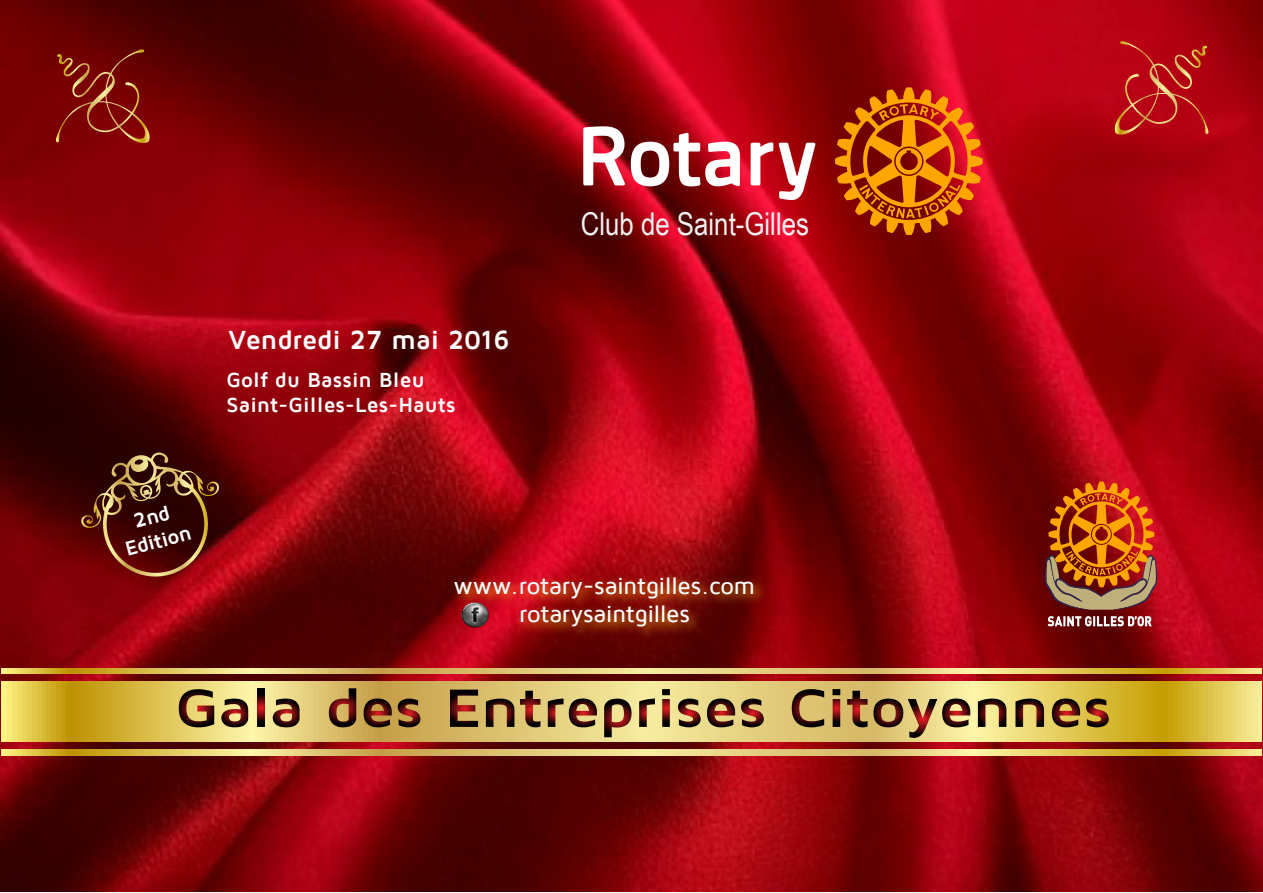
<style>
.page{position:relative;width:1263px;height:893px;background:#fff}
.page>*{position:absolute;margin:0;border:0;box-sizing:border-box;transform-origin:0 0}
.t1{font:31.5px "Arial Narrow";color:#f1f1f2}
.t2{font:700 27px "Maven Pro";letter-spacing:-.005em;color:#fff}
.t3{font:500 24px/28.8px "Maven Pro";letter-spacing:-.015em;color:#fff;text-align:center}
.t4{font:700 21px/25.2px "Maven Pro";letter-spacing:.01em;color:#fff}
.t5{font:700 20.85px/24.9px "Maven Pro";color:#fff;text-align:center}
</style>
<div class="page">
<img style="left:1px;top:0;width:1262px;height:892px">
<svg style="left:1045px;top:481px;width:112px;height:129px;background:#b3511c"></svg>
<svg style="left:1047px;top:616px;width:105px;height:10px"></svg>
<svg style="left:1px;top:682px;width:1260px;height:59px;background:#dfc661"></svg>
<svg style="left:1px;top:668px;width:1260px;height:6px;background:#e1c969"></svg>
<svg style="left:1px;top:749px;width:1260px;height:6px;background:#e1c969"></svg>
<svg style="left:179px;top:689px;width:35px;height:38px"></svg>
<svg style="left:221px;top:699px;width:27px;height:28px"></svg>
<svg style="left:257px;top:688px;width:8px;height:39px"></svg>
<svg style="left:273px;top:699px;width:27px;height:28px"></svg>
<svg style="left:329px;top:688px;width:27px;height:39px"></svg>
<svg style="left:364px;top:698px;width:28px;height:29px"></svg>
<svg style="left:398px;top:699px;width:22px;height:28px"></svg>
<svg style="left:450px;top:690px;width:28px;height:37px"></svg>
<svg style="left:486px;top:699px;width:28px;height:28px"></svg>
<svg style="left:520px;top:691px;width:20px;height:36px"></svg>
<svg style="left:548px;top:699px;width:15px;height:28px"></svg>
<svg style="left:569px;top:698px;width:28px;height:29px"></svg>
<svg style="left:604px;top:699px;width:27px;height:38px"></svg>
<svg style="left:639px;top:699px;width:16px;height:28px"></svg>
<svg style="left:662px;top:689px;width:8px;height:38px"></svg>
<svg style="left:678px;top:699px;width:23px;height:28px"></svg>
<svg style="left:707px;top:698px;width:28px;height:29px"></svg>
<svg style="left:741px;top:699px;width:23px;height:28px"></svg>
<svg style="left:792px;top:689px;width:32px;height:38px"></svg>
<svg style="left:832px;top:689px;width:8px;height:38px"></svg>
<svg style="left:847px;top:691px;width:20px;height:36px"></svg>
<svg style="left:873px;top:698px;width:97px;height:40px;background:#a98858"></svg>
<svg style="left:978px;top:699px;width:28px;height:28px"></svg>
<svg style="left:1015px;top:699px;width:29px;height:28px"></svg>
<svg style="left:1052px;top:698px;width:28px;height:29px"></svg>
<svg style="left:1086px;top:699px;width:23px;height:28px"></svg>
<svg style="left:78px;top:452px;width:142px;height:126px;background:#591d11"></svg>
<svg style="left:583px;top:126px;width:232px;height:74px"></svg>
<svg style="left:835px;top:87px;width:148px;height:148px;background:#bf4207"></svg>
<img style="left:445px;top:565px;width:330px;height:82px">
<img style="left:455px;top:596px;width:39px;height:36px">
<svg style="left:56px;top:49px;width:94px;height:94px;background:#84180e"></svg>
<svg style="left:1114px;top:41px;width:94px;height:94px;background:#ba191e"></svg>
<h1 class="t1" style="left:581px;top:200px;width:230px">Club de Saint-Gilles</h1>
<p class="t2" style="left:228px;top:326px;width:283px">Vendredi 27 mai 2016</p>
<p class="t4" style="left:226px;top:368px;width:231px">Golf du Bassin Bleu<br>Saint-Gilles-Les-Hauts</p>
<p class="t5" style="left:116px;top:514px;width:69px;rotate:-15deg">2nd<br>Edition</p>
<p class="t3" style="left:453px;top:571px;width:303px">www.rotary-saintgilles.com rotarysaintgilles</p>
</div>
